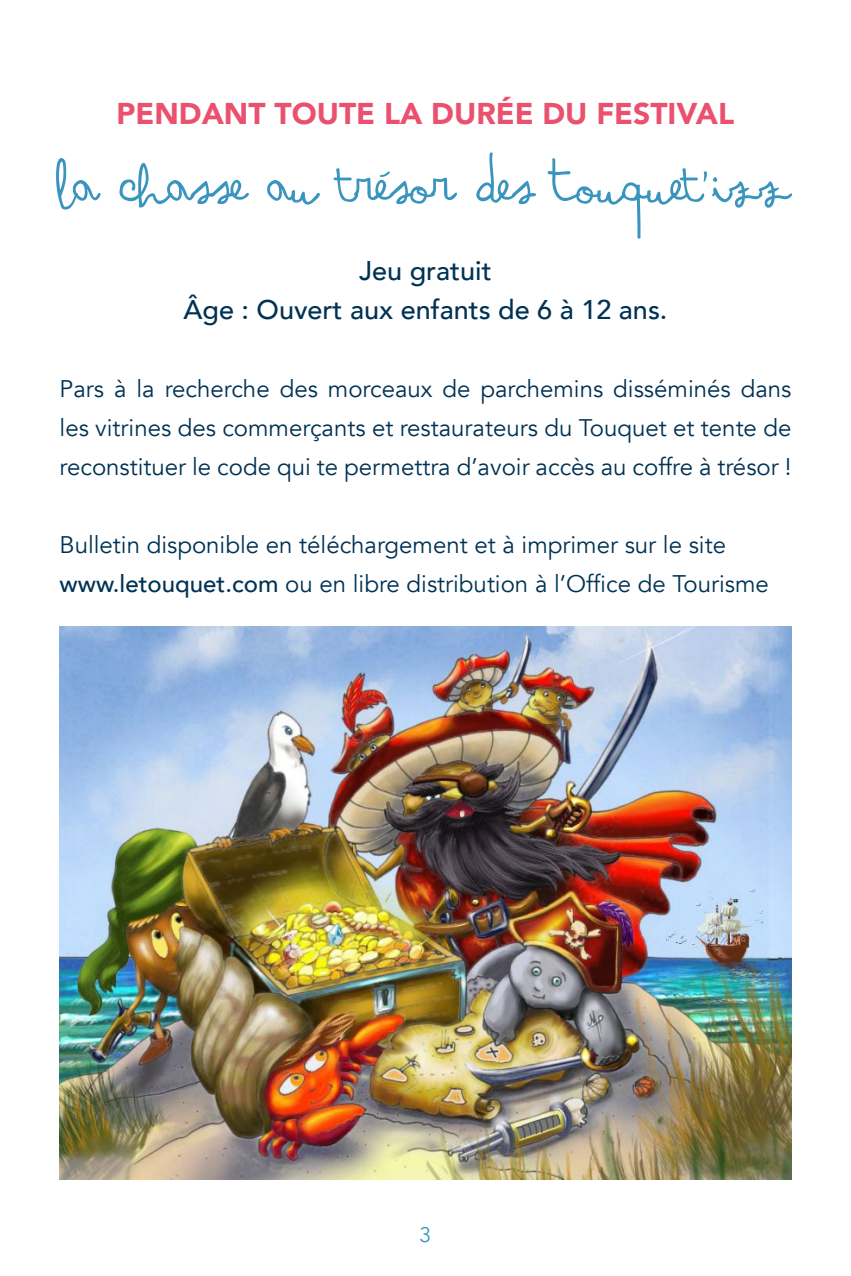
<style>
.page{position:relative;width:851px;height:1276px;background:#fff}
.page>*{position:absolute;margin:0;border:0;box-sizing:border-box;transform-origin:0 0}
.t1{font:90px "Arsenale White";letter-spacing:-.01em;color:#3a95be}
.t2{font:900 30px "Avenir";color:#ea516e}
.t3{font:500 27px/39px "Avenir";color:#003254;text-align:center}
.t4{font:24px/39px "Avenir";color:#003254;text-align:justify}
.t5{font:21px "Avenir";color:#3a95be}
.s1{font-weight:500}
</style>
<div class="page">
<img style="left:60px;top:627px;width:731px;height:552px">
<p class="t2" style="left:117px;top:88px;width:619px">PENDANT TOUTE LA DURÉE DU FESTIVAL</p>
<h1 class="t1" style="left:60px;top:118px;width:732px">La chasse au trésor des Touquet’IZZ</h1>
<p class="t3" style="left:183px;top:250px;width:485px">Jeu gratuit<br>Âge : Ouvert aux enfants de 6 à 12 ans.</p>
<p class="t4" style="left:60px;top:370px;width:733px">Pars à la recherche des morceaux de parchemins disséminés dans les vitrines des commerçants et restaurateurs du Touquet et tente de reconstituer le code qui te permettra d’avoir accès au coffre à trésor !</p>
<p class="t4" style="left:60px;top:526px;width:710px">Bulletin disponible en téléchargement et à imprimer sur le site <span class="s1">www.letouquet.com</span> ou en libre distribution à l’Office de Tourisme</p>
<p class="t5" style="left:419px;top:1222px;width:13px">3</p>
</div>
